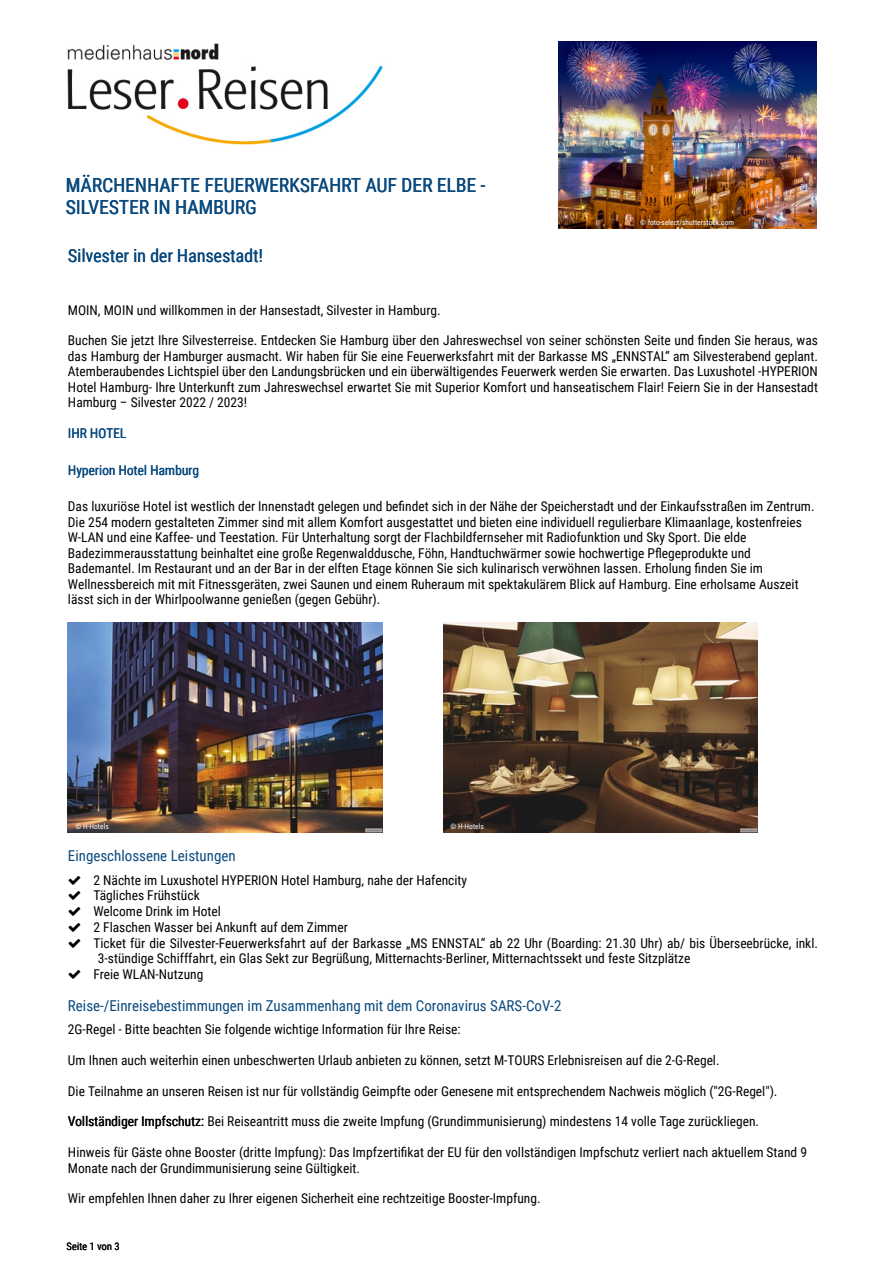
<style>
.page{position:relative;width:893px;height:1263px;background:#fff}
.page>*{position:absolute;margin:0;border:0;box-sizing:border-box;transform-origin:0 0}
.t1{font:19.5px/22.5px "Roboto Condensed";color:#0a4a7e}
.t2{font:18px "Roboto Condensed";color:#0a4a7e}
.t3{font:15px "Roboto Condensed";color:#0a4a7e}
.t4{font:13.5px/15.6px "Roboto Condensed";color:#000}
.t5{font:13.5px "Roboto Condensed";color:#0a4a7e}
.t6{font:10.5px "Roboto Condensed";color:#000}
.t7{font:7.5px "Roboto Condensed";color:#fff}
</style>
<div class="page">
<img style="left:68px;top:622px;width:315px;height:210px">
<img style="left:443px;top:622px;width:315px;height:210px">
<img style="left:67px;top:43px;width:316px;height:102px">
<img style="left:558px;top:41px;width:258px;height:188px">
<h1 class="t1" style="left:66px;top:175px;width:422px">MÄRCHENHAFTE FEUERWERKSFAHRT AUF DER ELBE -<br>SILVESTER IN HAMBURG</h1>
<h2 class="t2" style="left:68px;top:247px;width:197px">Silvester in der Hansestadt!</h2>
<p class="t7" style="left:640px;top:219px;width:95px">© foto-select/shutterstock.com</p>
<p class="t4" style="left:68px;top:303px;width:374px">MOIN, MOIN und willkommen in der Hansestadt, Silvester in Hamburg.</p>
<p class="t4" style="left:68px;top:334px;width:751px;text-align:justify">Buchen Sie jetzt Ihre Silvesterreise. Entdecken Sie Hamburg über den Jahreswechsel von seiner schönsten Seite und finden Sie heraus, was das Hamburg der Hamburger ausmacht. Wir haben für Sie eine Feuerwerksfahrt mit der Barkasse MS „ENNSTAL“ am Silvesterabend geplant.<br>Atemberaubendes Lichtspiel über den Landungsbrücken und ein überwältigendes Feuerwerk werden Sie erwarten. Das Luxushotel -HYPERION Hotel Hamburg- Ihre Unterkunft zum Jahreswechsel erwartet Sie mit Superior Komfort und hanseatischem Flair! Feiern Sie in der Hansestadt Hamburg – Silvester 2022 / 2023!</p>
<p class="t5" style="left:68px;top:427px;width:60px">IHR HOTEL</p>
<p class="t5" style="left:68px;top:464px;width:132px">Hyperion Hotel Hamburg</p>
<p class="t4" style="left:68px;top:499px;width:748px">Das luxuriöse Hotel ist westlich der Innenstadt gelegen und befindet sich in der Nähe der Speicherstadt und der Einkaufsstraßen im Zentrum.<br>Die 254 modern gestalteten Zimmer sind mit allem Komfort ausgestattet und bieten eine individuell regulierbare Klimaanlage, kostenfreies W-LAN und eine Kaffee- und Teestation. Für Unterhaltung sorgt der Flachbildfernseher mit Radiofunktion und Sky Sport. Die elde Badezimmerausstattung beinhaltet eine große Regenwalddusche, Föhn, Handtuchwärmer sowie hochwertige Pflegeprodukte und Bademantel. Im Restaurant und an der Bar in der elften Etage können Sie sich kulinarisch verwöhnen lassen. Erholung finden Sie im Wellnessbereich mit mit Fitnessgeräten, zwei Saunen und einem Ruheraum mit spektakulärem Blick auf Hamburg. Eine erholsame Auszeit lässt sich in der Whirlpoolwanne genießen (gegen Gebühr).</p>
<p class="t7" style="left:75px;top:823px;width:35px">© H-Hotels</p>
<p class="t7" style="left:450px;top:823px;width:35px">© H-Hotels</p>
<p class="t3" style="left:68px;top:849px;width:169px">Eingeschlossene Leistungen</p>
<p class="t4" style="left:93px;top:873px;width:375px">2 Nächte im Luxushotel HYPERION Hotel Hamburg, nahe der Hafencity</p>
<p class="t4" style="left:93px;top:889px;width:108px">Tägliches Frühstück</p>
<p class="t4" style="left:93px;top:904px;width:129px">Welcome Drink im Hotel</p>
<p class="t4" style="left:93px;top:920px;width:256px">2 Flaschen Wasser bei Ankunft auf dem Zimmer</p>
<p class="t4" style="left:93px;top:936px;width:726px">Ticket für die Silvester-Feuerwerksfahrt auf der Barkasse „MS ENNSTAL“ ab 22 Uhr (Boarding: 21.30 Uhr) ab/ bis Überseebrücke, inkl.</p>
<p class="t4" style="left:98px;top:951px;width:594px">3-stündige Schifffahrt, ein Glas Sekt zur Begrüßung, Mitternachts-Berliner, Mitternachtssekt und feste Sitzplätze</p>
<p class="t4" style="left:93px;top:967px;width:111px">Freie WLAN-Nutzung</p>
<p class="t3" style="left:68px;top:999px;width:495px">Reise-/Einreisebestimmungen im Zusammenhang mit dem Coronavirus SARS-CoV-2</p>
<p class="t4" style="left:68px;top:1023px;width:394px">2G-Regel - Bitte beachten Sie folgende wichtige Information für Ihre Reise:</p>
<p class="t4" style="left:68px;top:1053px;width:653px">Um Ihnen auch weiterhin einen unbeschwerten Urlaub anbieten zu können, setzt M-TOURS Erlebnisreisen auf die 2-G-Regel.</p>
<p class="t4" style="left:68px;top:1084px;width:711px">Die Teilnahme an unseren Reisen ist nur für vollständig Geimpfte oder Genesene mit entsprechendem Nachweis möglich ("2G-Regel").</p>
<p class="t4" style="left:68px;top:1115px;width:693px">Vollständiger Impfschutz: Bei Reiseantritt muss die zweite Impfung (Grundimmunisierung) mindestens 14 volle Tage zurückliegen.</p>
<p class="t4" style="left:68px;top:1145px;width:740px">Hinweis für Gäste ohne Booster (dritte Impfung): Das Impfzertifikat der EU für den vollständigen Impfschutz verliert nach aktuellem Stand 9<br>Monate nach der Grundimmunisierung seine Gültigkeit.</p>
<p class="t4" style="left:68px;top:1191px;width:474px">Wir empfehlen Ihnen daher zu Ihrer eigenen Sicherheit eine rechtzeitige Booster-Impfung.</p>
<p class="t6" style="left:66px;top:1242px;width:55px">Seite 1 von 3</p>
</div>
